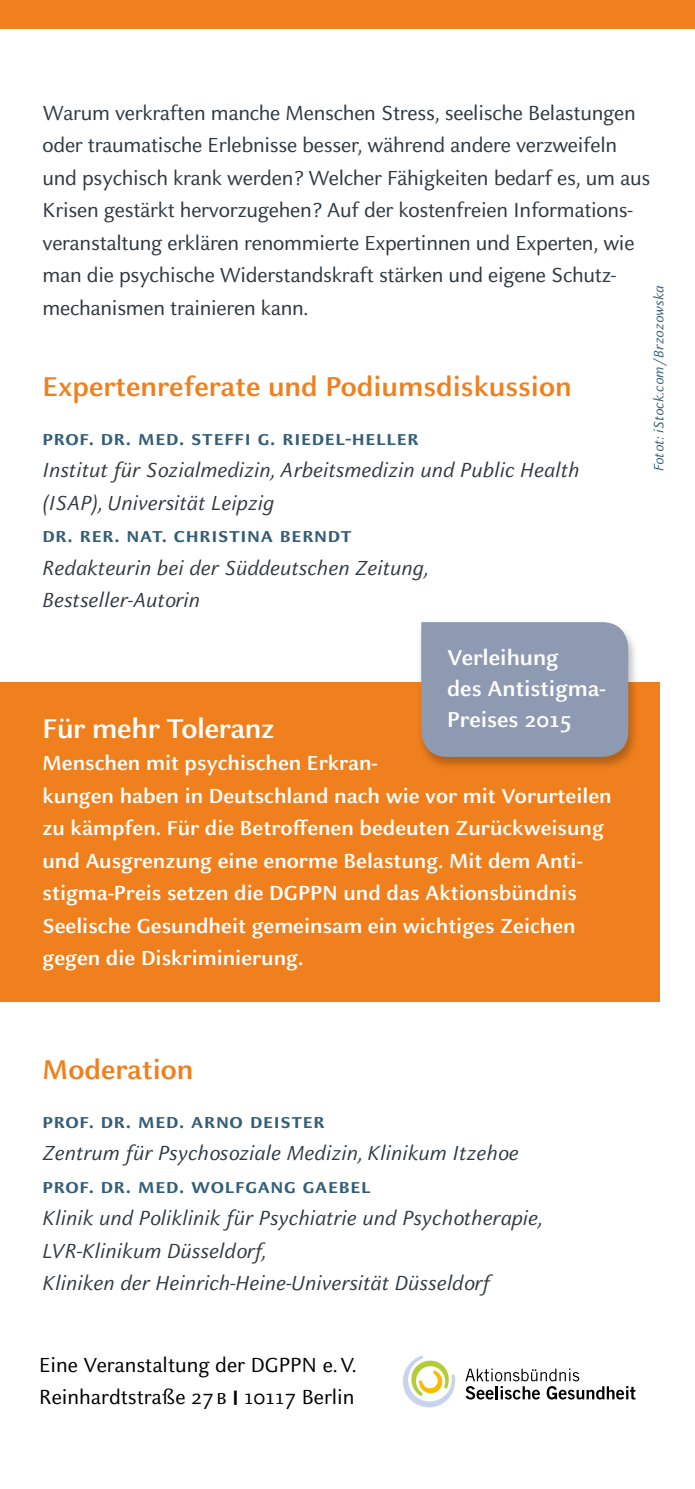
<style>
.page{position:relative;width:695px;height:1489px;background:#fff}
.page>*{position:absolute;margin:0;border:0;box-sizing:border-box;transform-origin:0 0}
.t1{font:700 30px "Celeste Sans Pro";color:#f0801d}
.t2{font:700 30px "Celeste Sans Pro";color:#fff}
.t3{font:700 23.75px/31px "Celeste Sans Pro";color:#fff}
.t4{font:22.5px/32.5px "Celeste Sans Pro";letter-spacing:-.01em;color:#313a41}
.t5{font:italic 22.5px/32.5px "Celeste Sans Pro";color:#313a41}
.t6{font:700 22.5px/32.5px "Celeste Sans Pro";color:#fff}
.t7{font:700 22.5px "Celeste Sans Pro";letter-spacing:.03em;color:#335e77}
.t8{font:22.5px/32.5px "Celeste Sans Pro";color:#000}
.t9{font:italic 15px "Celeste Sans Pro";letter-spacing:.01em;color:#335e77}
.s1{font-weight:700;font-size:18px}
</style>
<div class="page">
<div style="left:0;top:682px;width:659px;height:319px;background:#f0801d"></div>
<div style="left:0;top:0;width:694px;height:28px;background:#f0801d"></div>
<div style="left:416px;top:620px;width:222px;height:151px;background:#000;opacity:.25"></div>
<div style="left:421px;top:622px;width:207px;height:134px;background:#8e9ab2"></div>
<svg style="left:465px;top:1368px;width:170px;height:31px"></svg>
<svg style="left:403px;top:1355px;width:52px;height:52px"></svg>
<p class="t4" style="left:43px;top:96px;width:609px">Warum verkraften manche Menschen Stress, seelische Belastungen oder traumatische Erlebnisse besser, während andere verzweifeln und psychisch krank werden? Welcher Fähigkeiten bedarf es, um aus Krisen gestärkt hervorzugehen? Auf der kostenfreien Informations&shy;veranstaltung erklären renommierte Expertinnen und Experten, wie man die psychische Widerstandskraft stärken und eigene Schutz&shy;mechanismen trainieren kann.</p>
<p class="t9" style="left:649px;top:471px;width:188px;rotate:-90deg">Fotot: iStock.com/Brzozowska</p>
<h1 class="t1" style="left:43px;top:367px;width:530px">Expertenreferate und Podiumsdiskussion</h1>
<p class="t7" style="left:43px;top:423px;width:377px">prof. dr. med. steffi g. riedel-heller</p>
<p class="t5" style="left:43px;top:453px;width:538px">Institut für Sozialmedizin, Arbeitsmedizin und Public Health (ISAP), Universität Leipzig</p>
<p class="t7" style="left:43px;top:521px;width:310px">dr. rer. nat. christina berndt</p>
<p class="t5" style="left:43px;top:550px;width:388px">Redakteurin bei der Süddeutschen Zeitung,<br>Bestseller-Autorin</p>
<p class="t3" style="left:447px;top:640px;width:160px">Verleihung<br>des Antistigma-<br>Preises 2015</p>
<h1 class="t2" style="left:43px;top:708px;width:233px">Für mehr Toleranz</h1>
<p class="t6" style="left:43px;top:746px;width:570px">Menschen mit psychischen Erkran-<br>kungen haben in Deutschland nach wie vor mit Vorurteilen zu kämpfen. Für die Betroffenen bedeuten Zurückweisung und Ausgrenzung eine enorme Belastung. Mit dem Anti&shy;stigma-Preis setzen die DGPPN und das Aktionsbündnis Seelische Gesundheit gemeinsam ein wichtiges Zeichen gegen die Diskriminierung.</p>
<h1 class="t1" style="left:43px;top:1050px;width:152px">Moderation</h1>
<p class="t7" style="left:43px;top:1106px;width:284px">prof. dr. med. arno deister</p>
<p class="t5" style="left:43px;top:1136px;width:477px">Zentrum für Psychosoziale Medizin, Klinikum Itzehoe</p>
<p class="t7" style="left:43px;top:1171px;width:329px">prof. dr. med. wolfgang gaebel</p>
<p class="t5" style="left:43px;top:1200px;width:501px">Klinik und Poliklinik für Psychiatrie und Psychotherapie,<br>LVR-Klinikum Düsseldorf,<br>Kliniken der Heinrich-Heine-Universität Düsseldorf</p>
<p class="t8" style="left:39px;top:1347px;width:319px">Eine Veranstaltung der DGPPN e.V.<br>Reinhardtstraße 27 b <span class="s1">|</span> 10117 Berlin</p>
</div>
